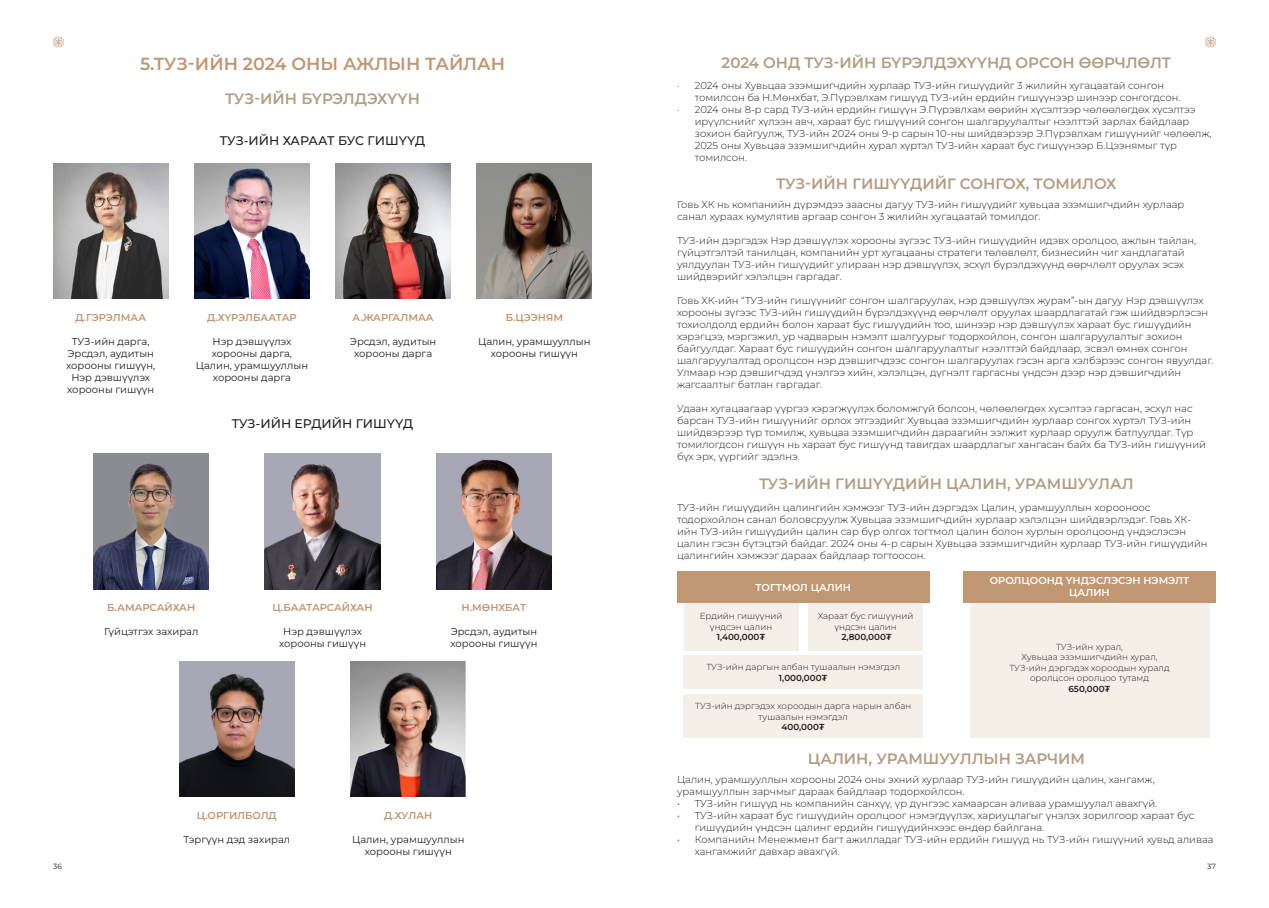
<style>
.page{position:relative;width:1269px;height:908px;background:#fff}
.page>*{position:absolute;margin:0;border:0;box-sizing:border-box;transform-origin:0 0}
.t1{font:600 17.5px "Montserrat";color:#c19672}
.t2{font:600 15px "Montserrat";color:#b49c80}
.t3{font:500 12.5px "Montserrat";color:#231f20}
.t4{font:300 10px/12px "Montserrat";color:#231f20}
.t5{font:10px/12px "Montserrat";color:#231f20;text-align:center}
.t6{font:600 10px "Montserrat";color:#c19672}
.t7{font:600 10px/12px "Montserrat";color:#fff;text-align:center}
.t8{font:300 8.75px/10.5px "Montserrat";color:#231f20;text-align:center}
.t9{font:600 8.75px "Montserrat";color:#231f20}
.t10{font:7.5px "Montserrat";color:#231f20}
</style>
<div class="page">
<svg style="left:53px;top:37px;width:11px;height:10px"></svg>
<svg style="left:1205px;top:37px;width:10px;height:10px"></svg>
<img style="left:53px;top:164px;width:115px;height:135px">
<img style="left:194px;top:164px;width:115px;height:135px">
<img style="left:335px;top:164px;width:116px;height:135px">
<img style="left:477px;top:164px;width:115px;height:135px">
<img style="left:265px;top:454px;width:115px;height:134px">
<img style="left:351px;top:661px;width:115px;height:135px">
<img style="left:94px;top:454px;width:115px;height:134px">
<img style="left:179px;top:661px;width:115px;height:135px">
<img style="left:436px;top:454px;width:115px;height:134px">
<div style="left:677px;top:571px;width:252px;height:32px;background:#c19672"></div>
<div style="left:963px;top:571px;width:252px;height:32px;background:#c19672"></div>
<div style="left:684px;top:603px;width:114px;height:47px;background:#f5f0e7"></div>
<div style="left:808px;top:603px;width:114px;height:47px;background:#f5f0e7"></div>
<div style="left:684px;top:655px;width:238px;height:33px;background:#f5f0e7"></div>
<div style="left:684px;top:693px;width:238px;height:44px;background:#f5f0e7"></div>
<div style="left:970px;top:603px;width:239px;height:134px;background:#f5f0e7"></div>
<p class="t1" style="left:140px;top:51px;width:366px">5.ТУЗ-ИЙН 2024 ОНЫ АЖЛЫН ТАЙЛАН</p>
<p class="t2" style="left:225px;top:88px;width:196px">ТУЗ-ИЙН БҮРЭЛДЭХҮҮН</p>
<p class="t3" style="left:220px;top:132px;width:207px">ТУЗ-ИЙН ХАРААТ БУС ГИШҮҮД</p>
<p class="t6" style="left:75px;top:310px;width:72px">Д.ГЭРЭЛМАА</p>
<p class="t5" style="left:72px;top:335px;width:79px">ТУЗ-ийн дарга,</p>
<p class="t5" style="left:66px;top:347px;width:91px;text-align:left">Эрсдэл, аудитын хорооны гишүүн,</p>
<p class="t5" style="left:67px;top:371px;width:89px">Нэр дэвшүүлэх хорооны гишүүн</p>
<p class="t6" style="left:207px;top:310px;width:91px">Д.ХҮРЭЛБААТАР</p>
<p class="t5" style="left:196px;top:335px;width:114px">Нэр дэвшүүлэх хорооны дарга,<br>Цалин, урамшууллын хорооны дарга</p>
<p class="t6" style="left:352px;top:310px;width:83px">А.ЖАРГАЛМАА</p>
<p class="t5" style="left:350px;top:335px;width:88px">Эрсдэл, аудитын хорооны дарга</p>
<p class="t3" style="left:232px;top:415px;width:183px">ТУЗ-ИЙН ЕРДИЙН ГИШҮҮД</p>
<p class="t6" style="left:506px;top:310px;width:59px">Б.ЦЭЭНЯМ</p>
<p class="t5" style="left:478px;top:335px;width:114px">Цалин, урамшууллын хорооны гишүүн</p>
<p class="t6" style="left:107px;top:600px;width:90px">Б.АМАРСАЙХАН</p>
<p class="t5" style="left:104px;top:625px;width:96px">Гүйцэтгэх захирал</p>
<p class="t6" style="left:272px;top:600px;width:101px">Ц.БААТАРСАЙХАН</p>
<p class="t5" style="left:279px;top:625px;width:89px">Нэр дэвшүүлэх хорооны гишүүн</p>
<p class="t6" style="left:461px;top:600px;width:66px">Н.МӨНХБАТ</p>
<p class="t5" style="left:450px;top:625px;width:89px;text-align:left">Эрсдэл, аудитын хорооны гишүүн</p>
<p class="t6" style="left:197px;top:807px;width:81px">Ц.ОРГИЛБОЛД</p>
<p class="t5" style="left:183px;top:832px;width:108px">Тэргүүн дэд захирал</p>
<p class="t6" style="left:384px;top:807px;width:50px">Д.ХУЛАН</p>
<p class="t5" style="left:352px;top:832px;width:114px">Цалин, урамшууллын хорооны гишүүн</p>
<p class="t2" style="left:721px;top:52px;width:451px">2024 ОНД ТУЗ-ИЙН БҮРЭЛДЭХҮҮНД ОРСОН ӨӨРЧЛӨЛТ</p>
<p class="t4" style="left:694px;top:79px;width:487px;text-indent:-18px">· 2024 оны Хувьцаа эзэмшигчдийн хурлаар ТУЗ-ийн гишүүдийг 3 жилийн хугацаатай сонгон томилсон ба Н.Мөнхбат, Э.Пүрэвлхам гишүүд ТУЗ-ийн ердийн гишүүнээр шинээр сонгогдсон.</p>
<p class="t4" style="left:694px;top:103px;width:518px;text-indent:-18px">· 2024 оны 8-р сард ТУЗ-ийн ердийн гишүүн Э.Пүрэвлхам өөрийн хүсэлтээр чөлөөлөгдөх хүсэлтээ ирүүлснийг хүлээн авч, хараат бус гишүүний сонгон шалгаруулалтыг нээлттэй зарлах байдлаар зохион байгуулж, ТУЗ-ийн 2024 оны 9-р сарын 10-ны шийдвэрээр Э.Пүрэвлхам гишүүнийг чөлөөлж, 2025 оны Хувьцаа эзэмшигчдийн хурал хүртэл ТУЗ-ийн хараат бус гишүүнээр Б.Цээнямыг түр томилсон.</p>
<p class="t4" style="left:677px;top:198px;width:509px">Говь ХК нь компанийн дүрэмдээ заасны дагуу ТУЗ-ийн гишүүдийг хувьцаа эзэмшигчдийн хурлаар санал хураах кумулятив аргаар сонгон 3 жилийн хугацаатай томилдог.</p>
<p class="t4" style="left:677px;top:234px;width:521px">ТУЗ-ийн дэргэдэх Нэр дэвшүүлэх хорооны зүгээс ТУЗ-ийн гишүүдийн идэвх оролцоо, ажлын тайлан, гүйцэтгэлтэй танилцан, компанийн урт хугацааны стратеги төлөвлөлт, бизнесийн чиг хандлагатай уялдуулан ТУЗ-ийн гишүүдийг улираан нэр дэвшүүлэх, эсхүл бүрэлдэхүүнд өөрчлөлт оруулах эсэх шийдвэрийг хэлэлцэн гаргадаг.</p>
<p class="t4" style="left:677px;top:294px;width:538px">Говь ХК-ийн “ТУЗ-ийн гишүүнийг сонгон шалгаруулах, нэр дэвшүүлэх журам”-ын дагуу Нэр дэвшүүлэх хорооны зүгээс ТУЗ-ийн гишүүдийн бүрэлдэхүүнд өөрчлөлт оруулах шаардлагатай гэж шийдвэрлэсэн тохиолдолд ердийн болон хараат бус гишүүдийн тоо, шинээр нэр дэвшүүлэх хараат бус гишүүдийн хэрэгцээ, мэргэжил, ур чадварын нэмэлт шалгуурыг тодорхойлон, сонгон шалгаруулалтыг зохион байгуулдаг. Хараат бус гишүүдийн сонгон шалгаруулалтыг нээлттэй байдлаар, эсвэл өмнөх сонгон шалгаруулалтад оролцсон нэр дэвшигчдээс сонгон шалгаруулах гэсэн арга хэлбэрээс сонгон явуулдаг.<br>Улмаар нэр дэвшигчдэд үнэлгээ хийн, хэлэлцэн, дүгнэлт гаргасны үндсэн дээр нэр дэвшигчдийн жагсаалтыг батлан гаргадаг.</p>
<p class="t4" style="left:677px;top:402px;width:530px">Удаан хугацаагаар үүргээ хэрэгжүүлэх боломжгүй болсон, чөлөөлөгдөх хүсэлтээ гаргасан, эсхүл нас барсан ТУЗ-ийн гишүүнийг орлох этгээдийг Хувьцаа эзэмшигчдийн хурлаар сонгох хүртэл ТУЗ-ийн шийдвэрээр түр томилж, хувьцаа эзэмшигчдийн дараагийн ээлжит хурлаар оруулж батлуулдаг. Түр томилогдсон гишүүн нь хараат бус гишүүнд тавигдах шаардлагыг хангасан байх ба ТУЗ-ийн гишүүний бүх эрх, үүргийг эдэлнэ.</p>
<p class="t2" style="left:776px;top:173px;width:342px">ТУЗ-ИЙН ГИШҮҮДИЙГ СОНГОХ, ТОМИЛОХ</p>
<p class="t2" style="left:759px;top:473px;width:376px">ТУЗ-ИЙН ГИШҮҮДИЙН ЦАЛИН, УРАМШУУЛАЛ</p>
<p class="t4" style="left:677px;top:500px;width:532px">ТУЗ-ийн гишүүдийн цалингийн хэмжээг ТУЗ-ийн дэргэдэх Цалин, урамшууллын хорооноос тодорхойлон санал боловсруулж Хувьцаа эзэмшигчдийн хурлаар хэлэлцэн шийдвэрлэдэг. Говь ХК&shy;ийн ТУЗ-ийн гишүүдийн цалин сар бүр олгох тогтмол цалин болон хурлын оролцоонд үндэслэсэн цалин гэсэн бүтэцтэй байдаг. 2024 оны 4-р сарын Хувьцаа эзэмшигчдийн хурлаар ТУЗ-ийн гишүүдийн цалингийн хэмжээг дараах байдлаар тогтоосон.</p>
<p class="t7" style="left:755px;top:580px;width:97px">ТОГТМОЛ ЦАЛИН</p>
<p class="t7" style="left:989px;top:574px;width:201px">ОРОЛЦООНД ҮНДЭСЛЭСЭН НЭМЭЛТ<br>ЦАЛИН</p>
<p class="t8" style="left:699px;top:610px;width:84px">Ердийн гишүүний үндсэн цалин</p>
<p class="t9" style="left:716px;top:630px;width:50px">1,400,000₮</p>
<p class="t8" style="left:817px;top:610px;width:97px">Хараат бус гишүүний үндсэн цалин</p>
<p class="t9" style="left:841px;top:630px;width:52px">2,800,000₮</p>
<p class="t8" style="left:706px;top:661px;width:195px">ТУЗ-ийн даргын албан тушаалын нэмэгдэл</p>
<p class="t9" style="left:779px;top:671px;width:50px">1,000,000₮</p>
<p class="t8" style="left:695px;top:700px;width:217px">ТУЗ-ийн дэргэдэх хороодын дарга нарын албан тушаалын нэмэгдэл</p>
<p class="t9" style="left:781px;top:720px;width:45px">400,000₮</p>
<p class="t8" style="left:1056px;top:641px;width:68px">ТУЗ-ийн хурал,</p>
<p class="t8" style="left:1021px;top:651px;width:138px">Хувьцаа эзэмшигчдийн хурал,</p>
<p class="t8" style="left:1009px;top:662px;width:162px">ТУЗ-ийн дэргэдэх хороодын хуралд оролцсон оролцоо тутамд</p>
<p class="t9" style="left:1068px;top:682px;width:44px">650,000₮</p>
<p class="t2" style="left:808px;top:748px;width:279px">ЦАЛИН, УРАМШУУЛЛЫН ЗАРЧИМ</p>
<p class="t4" style="left:677px;top:772px;width:479px">Цалин, урамшууллын хорооны 2024 оны эхний хурлаар ТУЗ-ийн гишүүдийн цалин, хангамж, урамшууллын зарчмыг дараах байдлаар тодорхойлсон.</p>
<p class="t4" style="left:677px;top:796px;width:481px">• ТУЗ-ийн гишүүд нь компанийн санхүү, үр дүнгээс хамаарсан аливаа урамшуулал авахгүй.</p>
<p class="t4" style="left:694px;top:808px;width:501px;text-indent:-18px">• ТУЗ-ийн хараат бус гишүүдийн оролцоог нэмэгдүүлэх, хариуцлагыг үнэлэх зорилгоор хараат бус гишүүдийн үндсэн цалинг ердийн гишүүдийнхээс өндөр байлгана.</p>
<p class="t4" style="left:694px;top:832px;width:520px;text-indent:-18px">• Компанийн Менежмент багт ажилладаг ТУЗ-ийн ердийн гишүүд нь ТУЗ-ийн гишүүний хувьд аливаа хангамжийг давхар авахгүй.</p>
<p class="t10" style="left:53px;top:860px;width:10px">36</p>
<p class="t10" style="left:1207px;top:860px;width:10px">37</p>
</div>
